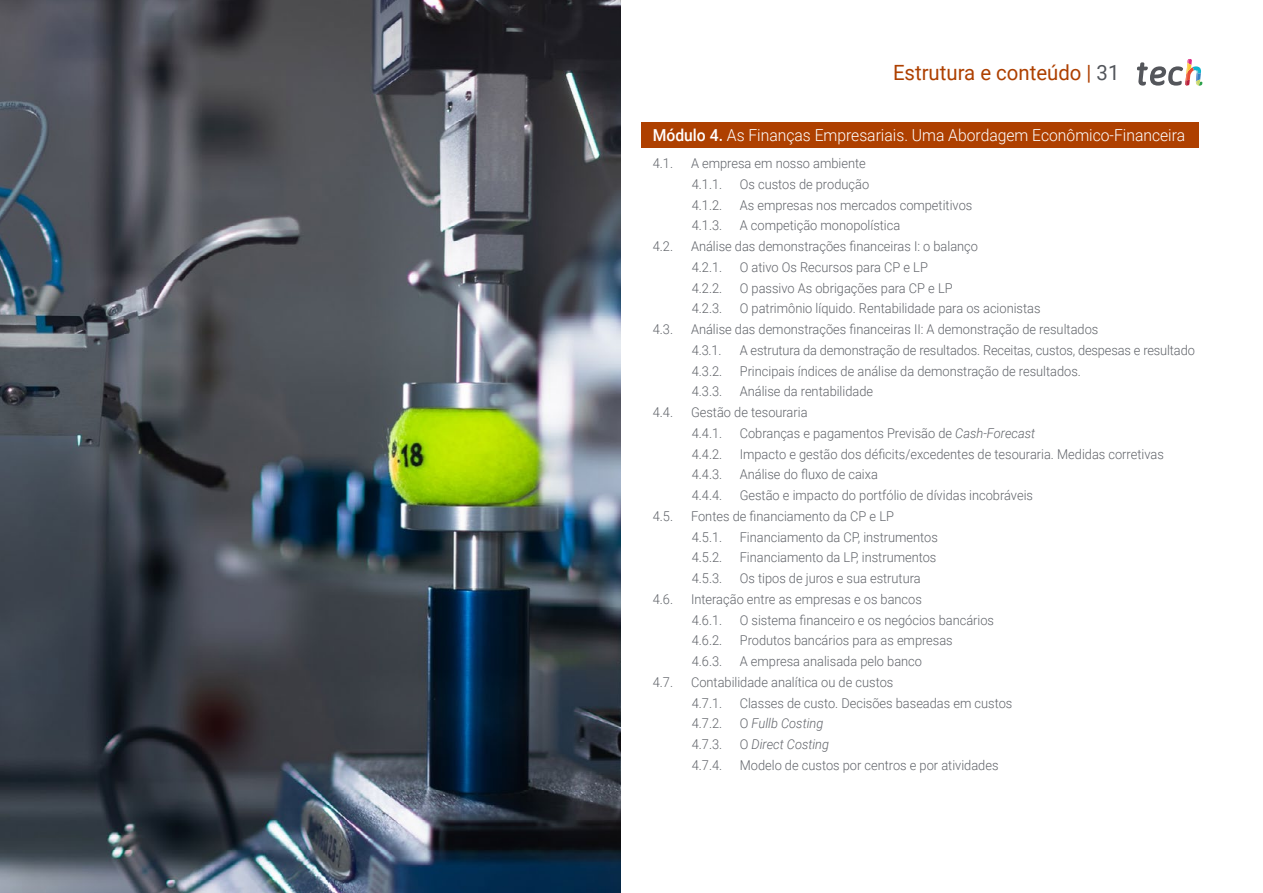
<style>
.page{position:relative;width:1263px;height:893px;background:#fff}
.page>*{position:absolute;margin:0;border:0;box-sizing:border-box;transform-origin:0 0}
.t1{font:21px "Roboto";color:#ae4000}
.t2{font:300 16.5px "Roboto";color:#fff;scale:.95 1}
.t3{font:300 13.5px/20.7px "Roboto";color:#61646a;scale:.95 1}
.t4{font:italic 300 13.5px "Roboto";color:#61646a;scale:.95 1}
.s1{color:#52555b}
.s2{font-weight:500}
.s3{font-style:italic}
.s4{font-style:normal}
</style>
<div class="page">
<div style="left:642px;top:122px;width:557px;height:25px;background:#ae4000"></div>
<svg style="left:1137px;top:59px;width:65px;height:27px"></svg>
<img style="left:0;top:0;width:621px;height:893px">
<h1 class="t1" style="left:893px;top:57px;width:228px">Estrutura e conteúdo | <span class="s1">31</span></h1>
<p class="t2" style="left:653px;top:124px;width:562px"><span class="s2">Módulo 4.</span> As Finanças Empresariais. Uma Abordagem Econômico-Financeira</p>
<p class="t3" style="left:653px;top:152px;width:23px">4.1.</p>
<p class="t3" style="left:691px;top:152px;width:185px">A empresa em nosso ambiente<br>4.1.1.</p>
<p class="t3" style="left:740px;top:173px;width:138px">Os custos de produção</p>
<p class="t3" style="left:692px;top:194px;width:34px">4.1.2.</p>
<p class="t3" style="left:740px;top:194px;width:246px">As empresas nos mercados competitivos</p>
<p class="t3" style="left:692px;top:215px;width:34px">4.1.3.</p>
<p class="t3" style="left:740px;top:215px;width:170px">A competição monopolística</p>
<p class="t3" style="left:653px;top:235px;width:23px">4.2.</p>
<p class="t3" style="left:691px;top:235px;width:304px">Análise das demonstrações financeiras I: o balanço<br>4.2.1.</p>
<p class="t3" style="left:740px;top:256px;width:200px">O ativo Os Recursos para CP e LP</p>
<p class="t3" style="left:692px;top:277px;width:34px">4.2.2.</p>
<p class="t3" style="left:740px;top:277px;width:226px">O passivo As obrigações para CP e LP</p>
<p class="t3" style="left:692px;top:298px;width:34px">4.2.3.</p>
<p class="t3" style="left:740px;top:298px;width:318px">O patrimônio líquido. Rentabilidade para os acionistas</p>
<p class="t3" style="left:653px;top:318px;width:23px">4.3.</p>
<p class="t3" style="left:691px;top:318px;width:430px">Análise das demonstrações financeiras II: A demonstração de resultados<br>4.3.1.</p>
<p class="t3" style="left:740px;top:339px;width:481px">A estrutura da demonstração de resultados. Receitas, custos, despesas e resultado</p>
<p class="t3" style="left:692px;top:360px;width:34px">4.3.2.</p>
<p class="t3" style="left:740px;top:360px;width:361px">Principais índices de análise da demonstração de resultados.</p>
<p class="t3" style="left:692px;top:381px;width:34px">4.3.3.</p>
<p class="t3" style="left:740px;top:381px;width:142px">Análise da rentabilidade</p>
<p class="t3" style="left:653px;top:401px;width:23px">4.4.</p>
<p class="t3" style="left:691px;top:401px;width:124px">Gestão de tesouraria<br>4.4.1.</p>
<p class="t3" style="left:740px;top:422px;width:312px">Cobranças e pagamentos Previsão de <span class="s3">Cash-Forecast</span></p>
<p class="t3" style="left:692px;top:443px;width:34px">4.4.2.</p>
<p class="t3" style="left:740px;top:443px;width:448px">Impacto e gestão dos déficits/excedentes de tesouraria. Medidas corretivas</p>
<p class="t3" style="left:692px;top:464px;width:34px">4.4.3.</p>
<p class="t3" style="left:740px;top:464px;width:147px">Análise do fluxo de caixa</p>
<p class="t3" style="left:692px;top:484px;width:34px">4.4.4.</p>
<p class="t3" style="left:740px;top:484px;width:310px">Gestão e impacto do portfólio de dívidas incobráveis</p>
<p class="t3" style="left:653px;top:505px;width:23px">4.5.</p>
<p class="t3" style="left:691px;top:505px;width:215px">Fontes de financiamento da CP e LP<br>4.5.1.</p>
<p class="t3" style="left:740px;top:526px;width:210px">Financiamento da CP, instrumentos</p>
<p class="t3" style="left:692px;top:547px;width:34px">4.5.2.</p>
<p class="t3" style="left:740px;top:547px;width:208px">Financiamento da LP, instrumentos</p>
<p class="t3" style="left:692px;top:567px;width:34px">4.5.3.</p>
<p class="t3" style="left:740px;top:567px;width:192px">Os tipos de juros e sua estrutura</p>
<p class="t3" style="left:653px;top:588px;width:23px">4.6.</p>
<p class="t3" style="left:691px;top:588px;width:245px">Interação entre as empresas e os bancos<br>4.6.1.</p>
<p class="t3" style="left:740px;top:609px;width:269px">O sistema financeiro e os negócios bancários</p>
<p class="t3" style="left:692px;top:630px;width:34px">4.6.2.</p>
<p class="t3" style="left:740px;top:630px;width:226px">Produtos bancários para as empresas</p>
<p class="t3" style="left:692px;top:650px;width:34px">4.6.3.</p>
<p class="t3" style="left:740px;top:650px;width:193px">A empresa analisada pelo banco</p>
<p class="t3" style="left:653px;top:671px;width:23px">4.7.</p>
<p class="t3" style="left:691px;top:671px;width:214px">Contabilidade analítica ou de custos<br>4.7.1.</p>
<p class="t3" style="left:740px;top:692px;width:288px">Classes de custo. Decisões baseadas em custos</p>
<p class="t3" style="left:692px;top:713px;width:34px">4.7.2.</p>
<p class="t4" style="left:740px;top:714px;width:90px"><span class="s4">O</span> Fullb Costing</p>
<p class="t3" style="left:692px;top:733px;width:34px">4.7.3.</p>
<p class="t4" style="left:740px;top:735px;width:96px"><span class="s4">O</span> Direct Costing</p>
<p class="t3" style="left:692px;top:754px;width:34px">4.7.4.</p>
<p class="t3" style="left:740px;top:754px;width:274px">Modelo de custos por centros e por atividades</p>
</div>
